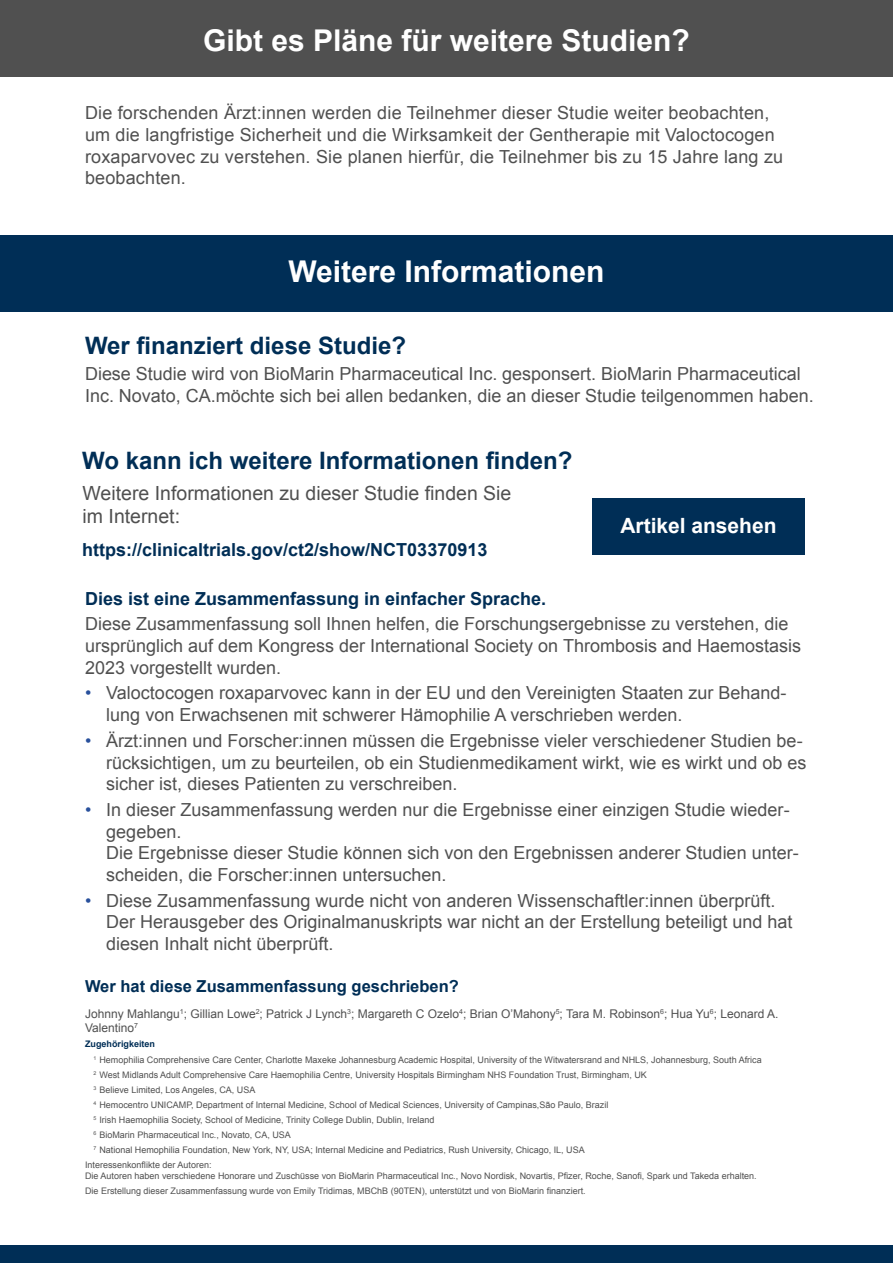
<style>
.page{position:relative;width:893px;height:1263px;background:#fff}
.page>*{position:absolute;margin:0;border:0;box-sizing:border-box;transform-origin:0 0}
.t1{font:700 30px "Arial";color:#fff}
.t2{font:700 24px "Arial";color:#002e56}
.t3{font:700 21px "Arial";color:#fff}
.t4{font:19.5px/23.4px "Arial";color:#505050}
.t5{font:18px/21.6px "Arial";color:#505050}
.t6{font:700 18px "Arial";color:#002e56}
.t7{font:700 16.5px "Arial";color:#002e56}
.t8{font:12px/14.4px "Arial";color:#505050}
.t9{font:9px/15px "Arial";color:#505050}
.t10{font:700 9px "Arial";color:#002e56}
.s1{color:#28509c}
</style>
<div class="page">
<div style="left:0;top:0;width:893px;height:77px;background:#505050"></div>
<div style="left:0;top:1246px;width:893px;height:17px;background:#002e56"></div>
<div style="left:592px;top:499px;width:213px;height:56px;background:#002e56"></div>
<div style="left:0;top:235px;width:893px;height:76px;background:#002e56"></div>
<h1 class="t1" style="left:203px;top:21px;width:488px">Gibt es Pläne für weitere Studien?</h1>
<p class="t5" style="left:85px;top:102px;width:700px">Die forschenden Ärzt:innen werden die Teilnehmer dieser Studie weiter beobachten, um die langfristige Sicherheit und die Wirksamkeit der Gentherapie mit Valoctocogen roxaparvovec zu verstehen. Sie planen hierfür, die Teilnehmer bis zu 15 Jahre lang zu beobachten.</p>
<h1 class="t1" style="left:288px;top:252px;width:318px">Weitere Informationen</h1>
<h2 class="t2" style="left:85px;top:330px;width:322px">Wer finanziert diese Studie?</h2>
<p class="t5" style="left:85px;top:363px;width:730px">Diese Studie wird von BioMarin Pharmaceutical Inc. gesponsert. BioMarin Pharmaceutical<br>Inc. Novato, CA.möchte sich bei allen bedanken, die an dieser Studie teilgenommen haben.</p>
<h2 class="t2" style="left:82px;top:445px;width:492px">Wo kann ich weitere Informationen finden?</h2>
<p class="t4" style="left:83px;top:482px;width:430px">Weitere Informationen zu dieser Studie finden Sie im Internet:</p>
<p class="t6" style="left:82px;top:538px;width:407px">https://clinicaltrials.gov/ct2/show/NCT03370913</p>
<p class="t3" style="left:620px;top:512px;width:158px">Artikel ansehen</p>
<p class="t6" style="left:85px;top:586px;width:463px">Dies ist eine Zusammenfassung in einfacher Sprache.</p>
<p class="t5" style="left:85px;top:613px;width:718px">Diese Zusammenfassung soll Ihnen helfen, die Forschungsergebnisse zu verstehen, die ursprünglich auf dem Kongress der International Society on Thrombosis and Haemostasis<br>2023 vorgestellt wurden.</p>
<p class="t5" style="left:106px;top:682px;width:682px;text-indent:-21px"><span class="s1">•</span> Valoctocogen roxaparvovec kann in der EU und den Vereinigten Staaten zur Behand&shy;lung von Erwachsenen mit schwerer Hämophilie A verschrieben werden.</p>
<p class="t5" style="left:106px;top:730px;width:702px;text-indent:-21px"><span class="s1">•</span> Ärzt:innen und Forscher:innen müssen die Ergebnisse vieler verschiedener Studien be&shy;rücksichtigen, um zu beurteilen, ob ein Studienmedikament wirkt, wie es wirkt und ob es sicher ist, dieses Patienten zu verschreiben.</p>
<p class="t5" style="left:106px;top:799px;width:694px;text-indent:-21px"><span class="s1">•</span> In dieser Zusammenfassung werden nur die Ergebnisse einer einzigen Studie wieder&shy;gegeben.<br>Die Ergebnisse dieser Studie können sich von den Ergebnissen anderer Studien unter&shy;scheiden, die Forscher:innen untersuchen.</p>
<p class="t5" style="left:106px;top:890px;width:688px;text-indent:-21px"><span class="s1">•</span> Diese Zusammenfassung wurde nicht von anderen Wissenschaftler:innen überprüft.<br>Der Herausgeber des Originalmanuskripts war nicht an der Erstellung beteiligt und hat diesen Inhalt nicht überprüft.</p>
<p class="t7" style="left:85px;top:975px;width:375px">Wer hat diese Zusammenfassung geschrieben?</p>
<p class="t8" style="left:85px;top:1007px;width:695px">Johnny Mahlangu<sup>1</sup>; Gillian Lowe<sup>2</sup>; Patrick J Lynch<sup>3</sup>; Margareth C Ozelo<sup>4</sup>; Brian O’Mahony<sup>5</sup>; Tara M. Robinson<sup>6</sup>; Hua Yu<sup>6</sup>; Leonard A.<br>Valentino<sup>7</sup></p>
<p class="t10" style="left:85px;top:1038px;width:72px">Zugehörigkeiten</p>
<p class="t9" style="left:94px;top:1052px;width:670px"><sup>1</sup> Hemophilia Comprehensive Care Center, Charlotte Maxeke Johannesburg Academic Hospital, University of the Witwatersrand and NHLS, Johannesburg, South Africa</p>
<p class="t9" style="left:94px;top:1067px;width:555px"><sup>2</sup> West Midlands Adult Comprehensive Care Haemophilia Centre, University Hospitals Birmingham NHS Foundation Trust, Birmingham, UK</p>
<p class="t9" style="left:94px;top:1082px;width:163px"><sup>3</sup> Believe Limited, Los Angeles, CA, USA</p>
<p class="t9" style="left:94px;top:1097px;width:516px"><sup>4</sup> Hemocentro UNICAMP, Department of Internal Medicine, School of Medical Sciences, University of Campinas,São Paulo, Brazil</p>
<p class="t9" style="left:94px;top:1112px;width:342px"><sup>5</sup> Irish Haemophilia Society, School of Medicine, Trinity College Dublin, Dublin, Ireland</p>
<p class="t9" style="left:94px;top:1127px;width:199px"><sup>6</sup> BioMarin Pharmaceutical Inc., Novato, CA, USA</p>
<p class="t9" style="left:94px;top:1142px;width:493px"><sup>7</sup> National Hemophilia Foundation, New York, NY, USA; Internal Medicine and Pediatrics, Rush University, Chicago, IL, USA</p>
<p class="t9" style="left:85px;top:1157px;width:128px">Interessenkonflikte der Autoren:</p>
<p class="t9" style="left:85px;top:1168px;width:673px">Die Autoren haben verschiedene Honorare und Zuschüsse von BioMarin Pharmaceutical Inc., Novo Nordisk, Novartis, Pfizer, Roche, Sanofi, Spark und Takeda erhalten.<br>Die Erstellung dieser Zusammenfassung wurde von Emily Tridimas, MBChB (90TEN), unterstützt und von BioMarin finanziert.</p>
</div>
